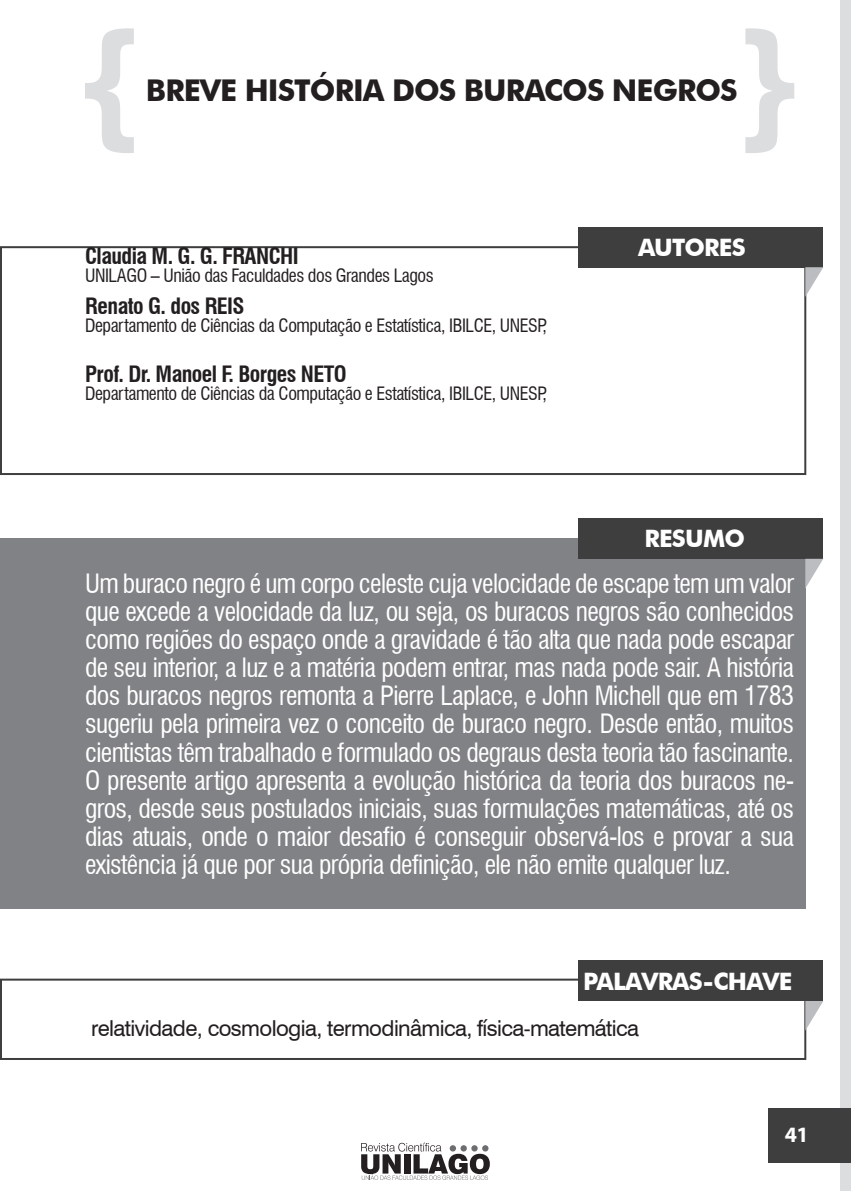
<style>
.page{position:relative;width:851px;height:1191px;background:#fff}
.page>*{position:absolute;margin:0;border:0;box-sizing:border-box;transform-origin:0 0}
.Título_Artigo{font:700 30px "Futura BT";letter-spacing:-.03em;color:#231f20}
.Resumo{font:condensed 26px/28px "Swiss 721 BT";letter-spacing:-.025em;color:#fff;text-align:justify}
.t1{font:700 24px "Futura BT";letter-spacing:-.03em;color:#fff}
.Autores{font:700 condensed 22px "Swiss 721 BT";letter-spacing:-.025em;color:#231f20}
.Palavras_Chave{font:22px "Swiss 721 BT";letter-spacing:-.025em;color:#231f20}
.Título_Caixas_ABRE_A{font:700 22px "Myriad Pro";color:#fff}
.Descrição_de_Autores{font:condensed 18px "Swiss 721 BT";letter-spacing:-.025em;color:#231f20}
.Autores-2{font:condensed 18px "Swiss 721 BT";letter-spacing:-.025em;color:#231f20}
</style>
<div class="page">
<div style="left:839px;top:0;width:11px;height:1191px;background:#dcdddf"></div>
<div style="left:0;top:246px;width:806px;height:229px;border:2px solid #3e3e3f"></div>
<div style="left:767px;top:1108px;width:83px;height:54px;background:#3e3e3f"></div>
<div style="left:0;top:539px;width:805px;height:370px;background:#808285"></div>
<div style="left:0;top:978px;width:806px;height:82px;border:2px solid #3e3e3f"></div>
<div style="left:578px;top:518px;width:245px;height:41px;background:#3e3e3f"></div>
<div style="left:578px;top:960px;width:245px;height:41px;background:#3e3e3f"></div>
<div style="left:578px;top:227px;width:245px;height:40px;background:#3e3e3f"></div>
<svg style="left:805px;top:559px;width:18px;height:29px"></svg>
<svg style="left:805px;top:1001px;width:18px;height:29px"></svg>
<svg style="left:805px;top:267px;width:18px;height:30px"></svg>
<svg style="left:361px;top:1142px;width:129px;height:37px"></svg>
<svg style="left:85px;top:28px;width:49px;height:125px"></svg>
<svg style="left:745px;top:28px;width:49px;height:125px"></svg>
<p class="Título_Artigo" style="left:146px;top:73px;width:593px">BREVE HISTÓRIA DOS BURACOS NEGROS</p>
<p class="Autores" style="left:85px;top:242px;width:215px">Claudia M. G. G. FRANCHI</p>
<p class="Autores-2" style="left:85px;top:264px;width:350px">UNILAGO – União das Faculdades dos Grandes Lagos</p>
<p class="Autores" style="left:85px;top:292px;width:161px">Renato G. dos REIS</p>
<p class="Descrição_de_Autores" style="left:85px;top:314px;width:463px">Departamento de Ciências da Computação e Estatística, IBILCE, UNESP,</p>
<p class="Autores" style="left:85px;top:360px;width:263px">Prof. Dr. Manoel F. Borges NETO</p>
<p class="Descrição_de_Autores" style="left:85px;top:382px;width:463px">Departamento de Ciências da Computação e Estatística, IBILCE, UNESP,</p>
<p class="t1" style="left:638px;top:233px;width:109px">AUTORES</p>
<p class="t1" style="left:644px;top:524px;width:102px">RESUMO</p>
<p class="Resumo" style="left:85px;top:570px;width:710px">Um buraco negro é um corpo celeste cuja velocidade de escape tem um valor que excede a velocidade da luz, ou seja, os buracos negros são conhecidos como regiões do espaço onde a gravidade é tão alta que nada pode escapar de seu interior, a luz e a matéria podem entrar, mas nada pode sair. A história dos buracos negros remonta a Pierre Laplace, e John Michell que em 1783 sugeriu pela primeira vez o conceito de buraco negro. Desde então, muitos cientistas têm trabalhado e formulado os degraus desta teoria tão fascinante.<br>O presente artigo apresenta a evolução histórica da teoria dos buracos ne&shy;gros, desde seus postulados iniciais, suas formulações matemáticas, até os dias atuais, onde o maior desafio é conseguir observá-los e provar a sua existência já que por sua própria definição, ele não emite qualquer luz.</p>
<p class="t1" style="left:583px;top:966px;width:211px">PALAVRAS-CHAVE</p>
<p class="Palavras_Chave" style="left:91px;top:1014px;width:549px">relatividade, cosmologia, termodinâmica, física-matemática</p>
<p class="Título_Caixas_ABRE_A" style="left:784px;top:1120px;width:25px">41</p>
</div>
